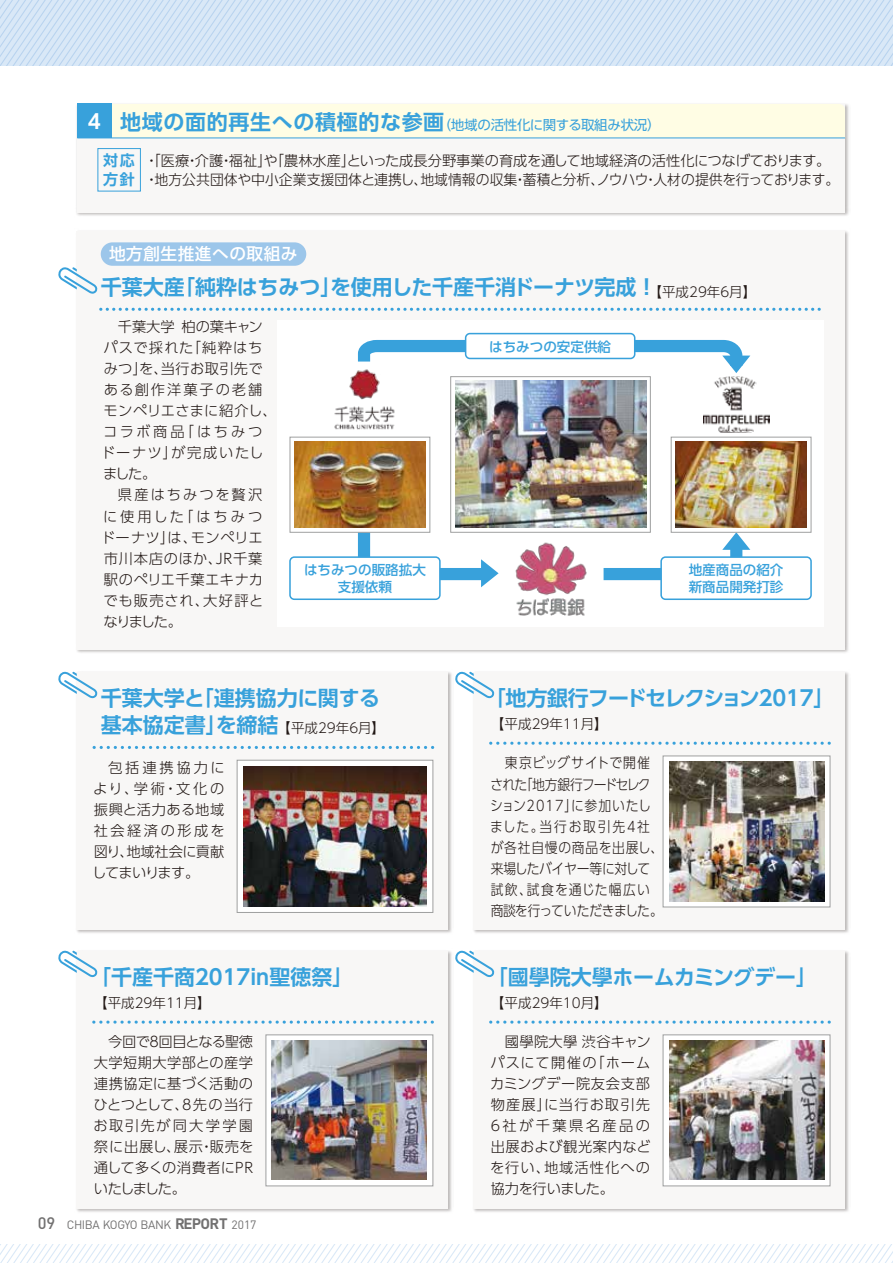
<style>
.page{position:relative;width:893px;height:1263px;background:#fff}
.page>*{position:absolute;margin:0;border:0;box-sizing:border-box;transform-origin:0 0}
.t1{font:700 21px/27px "UD Shin Go Pro De";letter-spacing:-.005em;color:#38a1db}
.t2{font:700 21px "UD Shin Go Pro De";letter-spacing:-.04em;color:#38a1db}
.t3{font:500 16.65px "UD Shin Go Pro";letter-spacing:.03em;color:#fff}
.t4{font:700 15px/18.8px "UD Shin Go Pro De";color:#38a1db}
.t5{font:300 14.25px/21px "UD Shin Go Pro";letter-spacing:.005em;color:#221815;text-align:justify}
.t6{font:300 14.25px/21px "UD Shin Go Pro";letter-spacing:.005em;color:#221815;scale:.9 1}
.t7{font:300 14.25px/21px "UD Shin Go Pro";letter-spacing:.055em;color:#221815}
.t8{font:500 13.5px/16.8px "UD Shin Go Pro";color:#38a1db;text-align:center}
.t9{font:13.5px "UD Shin Go Pro";letter-spacing:-.02em;color:#38a1db}
.t10{font:300 13.5px "UD Shin Go Pro";color:#221815}
.t11{font:12px "DIN";letter-spacing:-.04em;color:#727171}
.s1{font-family:"UD Shin Go Pro De";font-weight:700;font-size:19.8px;color:#fff}
.s2{font-family:"UD Shin Go Pro De";font-weight:700;font-size:21px}
.s3{font-family:"UD Shin Go Pro";font-weight:300;font-size:13.5px;color:#221815}
.s4{font-weight:500;font-size:16.5px}
.s5{font-weight:700;font-size:15px}
</style>
<div class="page">
<svg style="left:0;top:1244px;width:893px;height:19px"></svg>
<svg style="left:0;top:0;width:893px;height:66px;background:#d2e3f5"></svg>
<img style="left:76px;top:103px;width:773px;height:113px">
<div style="left:77px;top:104px;width:768px;height:108px;background:#f8f7f6"></div>
<div style="left:97px;top:148px;width:44px;height:44px;border:1px solid #38a1db"></div>
<div style="left:111px;top:104px;width:734px;height:34px;background:#fffde4"></div>
<hr style="left:77px;top:138px;width:768px;height:1px;background:#38a1db">
<div style="left:77px;top:104px;width:34px;height:34px;background:#38a1db"></div>
<div style="left:77px;top:231px;width:768px;height:418px;background:#f8f7f6"></div>
<svg style="left:101px;top:308px;width:720px;height:3px"></svg>
<svg style="left:58px;top:267px;width:39px;height:27px"></svg>
<div style="left:277px;top:320px;width:547px;height:307px;background:#fff"></div>
<svg style="left:450px;top:378px;width:201px;height:154px"></svg>
<img style="left:455px;top:381px;width:191px;height:147px">
<svg style="left:352px;top:512px;width:147px;height:75px"></svg>
<svg style="left:591px;top:532px;width:159px;height:49px"></svg>
<svg style="left:357px;top:334px;width:393px;height:44px"></svg>
<div style="left:290px;top:557px;width:150px;height:42px;background:#fff;border-radius:4px"></div>
<div style="left:289px;top:556px;width:152px;height:44px;border:2px solid #38a1db;border-radius:4px"></div>
<div style="left:661px;top:557px;width:150px;height:42px;background:#fff;border-radius:4px"></div>
<div style="left:660px;top:556px;width:152px;height:44px;border:2px solid #38a1db;border-radius:4px"></div>
<div style="left:466px;top:334px;width:169px;height:24px;background:#fff;border-radius:4px"></div>
<div style="left:465px;top:333px;width:170px;height:26px;border:2px solid #38a1db;border-radius:4px"></div>
<div style="left:290px;top:437px;width:140px;height:95px;background:#fff;border:1px solid #9fa0a0"></div>
<img style="left:294px;top:441px;width:132px;height:87px">
<div style="left:671px;top:437px;width:140px;height:95px;background:#fff;border:1px solid #9fa0a0"></div>
<img style="left:675px;top:441px;width:132px;height:87px">
<img style="left:334px;top:367px;width:62px;height:63px">
<img style="left:515px;top:542px;width:72px;height:74px">
<div style="left:101px;top:242px;width:205px;height:24px;background:#9cc6ea;border-radius:12px"></div>
<img style="left:76px;top:672px;width:376px;height:261px">
<div style="left:77px;top:672px;width:371px;height:257px;background:#f8f7f6"></div>
<svg style="left:94px;top:746px;width:339px;height:3px"></svg>
<svg style="left:58px;top:672px;width:39px;height:26px"></svg>
<div style="left:237px;top:760px;width:196px;height:153px;background:#fff;border:1px solid #9fa0a0"></div>
<img style="left:243px;top:766px;width:184px;height:140px">
<img style="left:473px;top:672px;width:376px;height:261px">
<div style="left:474px;top:672px;width:371px;height:257px;background:#f8f7f6"></div>
<svg style="left:491px;top:742px;width:340px;height:3px"></svg>
<svg style="left:455px;top:672px;width:39px;height:26px"></svg>
<img style="left:473px;top:951px;width:376px;height:261px">
<div style="left:474px;top:951px;width:371px;height:257px;background:#f8f7f6"></div>
<svg style="left:491px;top:1020px;width:340px;height:4px"></svg>
<svg style="left:455px;top:950px;width:39px;height:27px"></svg>
<img style="left:76px;top:951px;width:376px;height:261px">
<div style="left:77px;top:951px;width:371px;height:257px;background:#f8f7f6"></div>
<svg style="left:94px;top:1020px;width:339px;height:4px"></svg>
<svg style="left:58px;top:950px;width:39px;height:27px"></svg>
<div style="left:266px;top:1034px;width:167px;height:152px;background:#fff;border:1px solid #9fa0a0"></div>
<div style="left:663px;top:1034px;width:167px;height:152px;background:#fff;border:1px solid #9fa0a0"></div>
<div style="left:663px;top:756px;width:167px;height:151px;background:linear-gradient(to right,#fff,#fff);border:1px solid #9fa0a0"></div>
<img style="left:272px;top:1041px;width:155px;height:139px">
<img style="left:669px;top:762px;width:155px;height:139px">
<img style="left:669px;top:1041px;width:155px;height:139px">
<img style="left:703px;top:376px;width:66px;height:56px">
<p class="t9" style="left:88px;top:114px;width:574px"><span class="s1">4</span> <span class="s2">地域の面的再生への積極的な参画</span>（地域の活性化に関する取組み状況）</p>
<p class="t4" style="left:103px;top:151px;width:33px">対応方針</p>
<p class="t5" style="left:145px;top:150px;width:696px;line-height:19.5px">・「医療・介護・福祉」や「農林水産」といった成長分野事業の育成を通して地域経済の活性化につなげております。・地方公共団体や中小企業支援団体と連携し、地域情報の収集・蓄積と分析、ノウハウ・人材の提供を行っております。</p>
<p class="t3" style="left:109px;top:240px;width:190px">地方創生推進への取組み</p>
<h1 class="t1" style="left:101px;top:273px;width:657px">千葉大産「純粋はちみつ」を使用した千産千消ドーナツ完成 ！　<sub>【平成29年6月】</sub></h1>
<p class="t7" style="left:101px;top:316px;width:177px;text-indent:17px">千葉大学柏の葉キャンパスで採れた「純粋はちみつ」を、当行お取引先である創作洋菓子の老舗モンペリエさまに紹介し、コラボ商品「はちみつドーナツ」が完成いたしました。</p>
<p class="t5" style="left:101px;top:484px;width:164px;text-indent:17px">県産はちみつを贅沢に使用した「はちみつドーナツ」は、モンペリエ市川本店のほか、JR千葉駅のペリエ千葉エキナカでも販売され、大好評となりました。</p>
<p class="t8" style="left:489px;top:338px;width:123px">はちみつの安定供給</p>
<p class="t8" style="left:304px;top:561px;width:123px">はちみつの販路拡大支援依頼</p>
<p class="t8" style="left:689px;top:561px;width:96px;text-align:left">地産商品の紹介新商品開発打診</p>
<h1 class="t1" style="left:101px;top:684px;width:286px">千葉大学と「連携協力に関する基本協定書」を締結<span class="s3">【平成29年6月】</span></h1>
<p class="t5" style="left:92px;top:756px;width:134px;text-indent:16px">包括連携協力により、学術・文化の振興と活力ある地域社会経済の形成を図り、地域社会に貢献してまいります。</p>
<h1 class="t1" style="left:90px;top:962px;width:265px">「千産千商2017in聖徳祭」</h1>
<p class="t10" style="left:94px;top:992px;width:118px">【平成29年11月】</p>
<p class="t5" style="left:94px;top:1031px;width:162px;text-indent:15px">今回で8回目となる聖徳大学短期大学部との産学連携協定に基づく活動のひとつとして、8先の当行お取引先が同大学学園祭に出展し、展示・販売を通して多くの消費者にPRいたしました。</p>
<p class="t11" style="left:38px;top:1217px;width:220px"><span class="s4">09</span> CHIBA KOGYO BANK <span class="s5">REPORT</span> 2017</p>
<h1 class="t2" style="left:485px;top:681px;width:351px">「地方銀行フードセレクション2017」</h1>
<p class="t10" style="left:491px;top:713px;width:118px">【平成29年11月】</p>
<p class="t6" style="left:490px;top:752px;width:194px;text-indent:15px">東京ビッグサイトで開催された「地方銀行フードセレクション2017」に参加いたしました。当行お取引先4社が各社自慢の商品を出展し、来場したバイヤー等に対して試飲、試食を通じた幅広い商談を行っていただきました。</p>
<h1 class="t1" style="left:487px;top:962px;width:332px">「國學院大學ホームカミングデー」</h1>
<p class="t10" style="left:491px;top:992px;width:118px">【平成29年10月】</p>
<p class="t5" style="left:490px;top:1031px;width:162px;text-indent:15px">國學院大學渋谷キャンパスにて開催の「ホームカミングデー院友会支部物産展」に当行お取引先6社が千葉県名産品の出展および観光案内などを行い、地域活性化への協力を行いました。</p>
</div>
